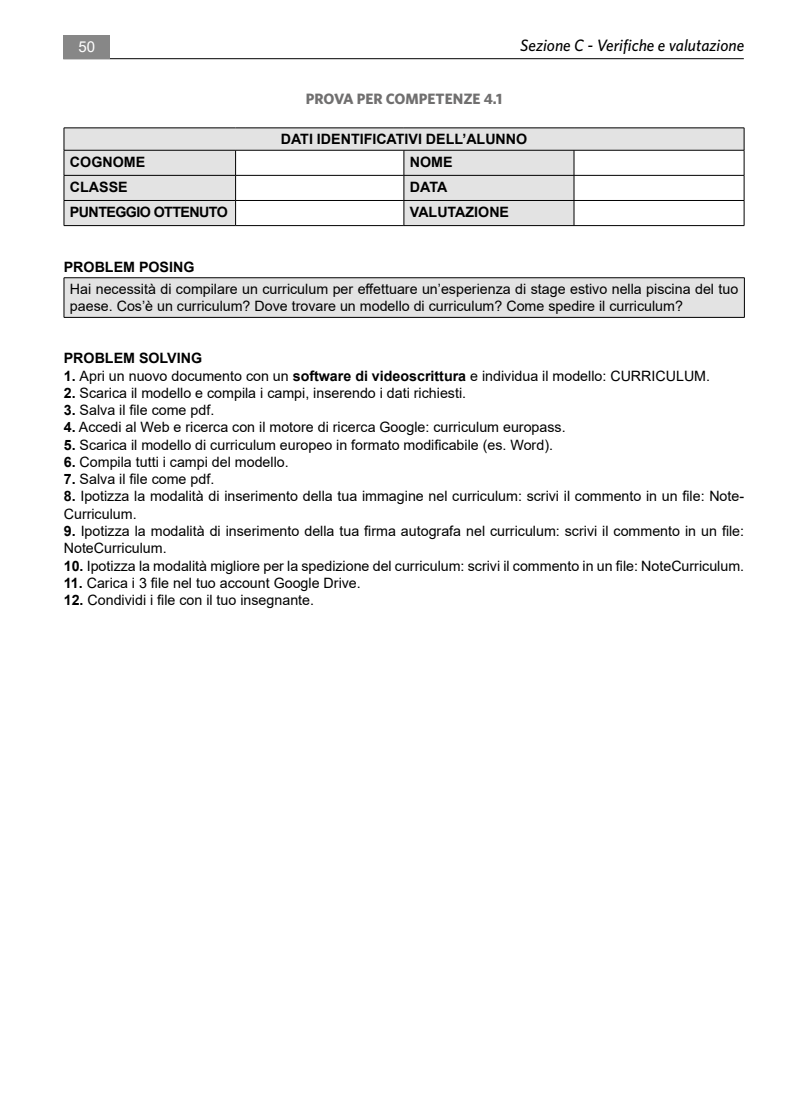
<style>
.page{position:relative;width:808px;height:1106px;background:#fff}
.page>*{position:absolute;margin:0;border:0;box-sizing:border-box;transform-origin:0 0}
.t1{font:italic 500 16.5px "Whitney";color:#000}
.t2{font:700 15px "Whitney";color:#706f6f}
.t3{font:15px "Arial";color:#fff}
.t4{font:14.25px/17.2px "Arial";color:#000}
.t5{font:700 14.25px "Arial";color:#000}
.t6{font:700 14.25px "Arial";letter-spacing:-.04em;color:#000}
.s1{font-weight:700}
</style>
<div class="page">
<hr style="left:63px;top:58px;width:681px;height:1px;background:#000">
<div style="left:64px;top:35px;width:46px;height:23px;background:#878787"></div>
<svg style="left:65px;top:129px;width:679px;height:96px;fill:#e3e3e3"></svg>
<hr style="left:64px;top:128px;width:172px;height:1px;background:#000">
<hr style="left:236px;top:128px;width:168px;height:1px;background:#000">
<hr style="left:404px;top:128px;width:170px;height:1px;background:#000">
<hr style="left:574px;top:128px;width:170px;height:1px;background:#000">
<hr style="left:64px;top:150px;width:172px;height:1px;background:#000">
<hr style="left:236px;top:150px;width:168px;height:1px;background:#000">
<hr style="left:404px;top:150px;width:170px;height:1px;background:#000">
<hr style="left:574px;top:150px;width:170px;height:1px;background:#000">
<hr style="left:64px;top:175px;width:172px;height:1px;background:#000">
<hr style="left:236px;top:175px;width:168px;height:1px;background:#000">
<hr style="left:404px;top:175px;width:170px;height:1px;background:#000">
<hr style="left:574px;top:175px;width:170px;height:1px;background:#000">
<hr style="left:64px;top:200px;width:172px;height:1px;background:#000">
<svg style="left:64px;top:128px;width:1px;height:97px"></svg>
<hr style="left:236px;top:200px;width:168px;height:1px;background:#000">
<svg style="left:235px;top:150px;width:1px;height:75px"></svg>
<hr style="left:404px;top:200px;width:170px;height:1px;background:#000">
<svg style="left:404px;top:150px;width:1px;height:75px"></svg>
<hr style="left:574px;top:200px;width:170px;height:1px;background:#000">
<svg style="left:574px;top:150px;width:1px;height:75px"></svg>
<svg style="left:744px;top:128px;width:1px;height:97px"></svg>
<hr style="left:64px;top:225px;width:172px;height:1px;background:#000">
<hr style="left:236px;top:225px;width:168px;height:1px;background:#000">
<hr style="left:404px;top:225px;width:170px;height:1px;background:#000">
<hr style="left:574px;top:225px;width:170px;height:1px;background:#000">
<div style="left:64px;top:278px;width:680px;height:39px;background:#e3e3e3"></div>
<hr style="left:64px;top:277px;width:680px;height:1px;background:#000">
<hr style="left:64px;top:278px;width:1px;height:39px;background:#000">
<hr style="left:744px;top:278px;width:1px;height:39px;background:#000">
<hr style="left:64px;top:317px;width:680px;height:1px;background:#000">
<p class="t3" style="left:79px;top:37px;width:18px">50</p>
<p class="t1" style="left:520px;top:35px;width:225px">Sezione C - Verifiche e valutazione</p>
<p class="t2" style="left:306px;top:90px;width:198px">PROVA PER COMPETENZE 4.1</p>
<p class="t5" style="left:281px;top:129px;width:248px">DATI IDENTIFICATIVI DELL’ALUNNO</p>
<p class="t5" style="left:70px;top:152px;width:77px">COGNOME</p>
<p class="t5" style="left:410px;top:152px;width:44px">NOME</p>
<p class="t5" style="left:70px;top:177px;width:59px">CLASSE</p>
<p class="t5" style="left:410px;top:177px;width:39px">DATA</p>
<p class="t6" style="left:70px;top:202px;width:159px">PUNTEGGIO OTTENUTO</p>
<p class="t5" style="left:410px;top:202px;width:101px">VALUTAZIONE</p>
<p class="t5" style="left:64px;top:256px;width:132px">PROBLEM POSING</p>
<p class="t4" style="left:70px;top:280px;width:670px">Hai necessità di compilare un curriculum per effettuare un’esperienza di stage estivo nella piscina del tuo paese. Cos’è un curriculum? Dove trovare un modello di curriculum? Come spedire il curriculum?</p>
<p class="t5" style="left:64px;top:348px;width:140px">PROBLEM SOLVING</p>
<p class="t4" style="left:64px;top:367px;width:648px"><span class="s1">1.</span> Apri un nuovo documento con un <span class="s1">software di videoscrittura</span> e individua il modello: CURRICULUM.</p>
<p class="t4" style="left:64px;top:384px;width:404px"><span class="s1">2.</span> Scarica il modello e compila i campi, inserendo i dati richiesti.</p>
<p class="t4" style="left:64px;top:401px;width:152px"><span class="s1">3.</span> Salva il file come pdf.</p>
<p class="t4" style="left:64px;top:419px;width:503px"><span class="s1">4.</span> Accedi al Web e ricerca con il motore di ricerca Google: curriculum europass.</p>
<p class="t4" style="left:64px;top:436px;width:491px"><span class="s1">5.</span> Scarica il modello di curriculum europeo in formato modificabile (es. Word).</p>
<p class="t4" style="left:64px;top:453px;width:226px"><span class="s1">6.</span> Compila tutti i campi del modello.</p>
<p class="t4" style="left:64px;top:470px;width:152px"><span class="s1">7.</span> Salva il file come pdf.</p>
<p class="t4" style="left:64px;top:488px;width:682px"><span class="s1">8.</span> Ipotizza la modalità di inserimento della tua immagine nel curriculum: scrivi il commento in un file: Note-<br>Curriculum.</p>
<p class="t4" style="left:64px;top:522px;width:682px"><span class="s1">9.</span> Ipotizza la modalità di inserimento della tua firma autografa nel curriculum: scrivi il commento in un file:<br>NoteCurriculum.</p>
<p class="t4" style="left:64px;top:557px;width:682px"><span class="s1">10.</span> Ipotizza la modalità migliore per la spedizione del curriculum: scrivi il commento in un file: NoteCurriculum.</p>
<p class="t4" style="left:64px;top:574px;width:299px"><span class="s1">11.</span> Carica i 3 file nel tuo account Google Drive.</p>
<p class="t4" style="left:64px;top:591px;width:252px"><span class="s1">12.</span> Condividi i file con il tuo insegnante.</p>
</div>
